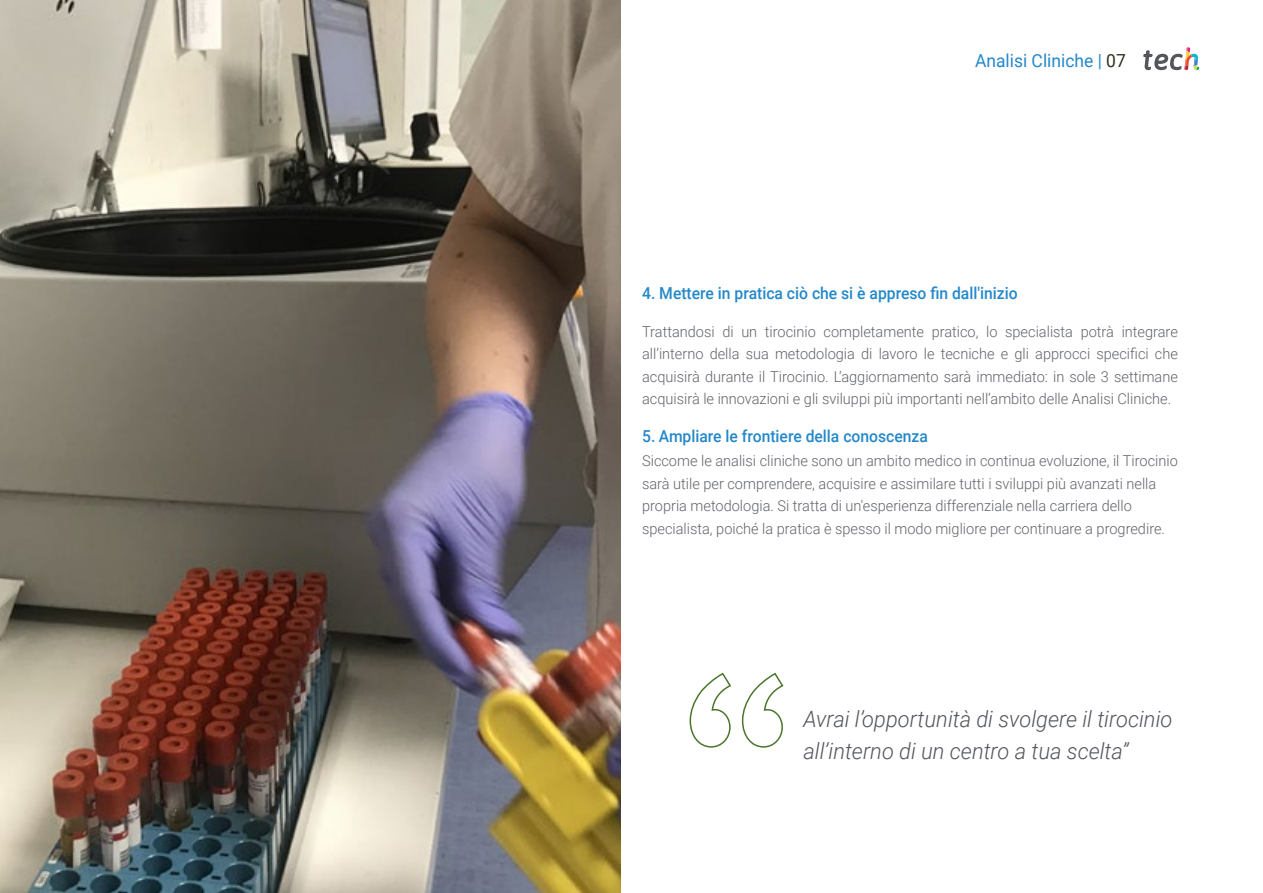
<style>
.page{position:relative;width:1263px;height:893px;background:#fff}
.page>*{position:absolute;margin:0;border:0;box-sizing:border-box;transform-origin:0 0}
.t1{font:italic 300 22.5px/31.5px "Roboto";color:#52555b}
.t2{font:18px "Roboto";color:#2488c9}
.t3{font:500 16.5px "Roboto";color:#2488c9;scale:.95 1}
.t4{font:300 15px/22.5px "Roboto";color:#61646a;text-align:justify}
.s1{color:#312e20}
</style>
<div class="page">
<img style="left:0;top:0;width:621px;height:893px">
<svg style="left:1143px;top:47px;width:56px;height:24px"></svg>
<svg style="left:689px;top:672px;width:95px;height:76px"></svg>
<p class="t2" style="left:975px;top:48px;width:152px">Analisi Cliniche | <span class="s1">07</span></p>
<p class="t3" style="left:642px;top:282px;width:397px">4. Mettere in pratica ciò che si è appreso fin dall'inizio</p>
<p class="t4" style="left:642px;top:320px;width:537px">Trattandosi di un tirocinio completamente pratico, lo specialista potrà integrare all’interno della sua metodologia di lavoro le tecniche e gli approcci specifici che acquisirà durante il Tirocinio. L’aggiornamento sarà immediato: in sole 3 settimane acquisirà le innovazioni e gli sviluppi più importanti nell’ambito delle Analisi Cliniche.</p>
<p class="t3" style="left:642px;top:424px;width:302px">5. Ampliare le frontiere della conoscenza</p>
<p class="t4" style="left:642px;top:449px;width:537px;text-align:left">Siccome le analisi cliniche sono un ambito medico in continua evoluzione, il Tirocinio sarà utile per comprendere, acquisire e assimilare tutti i sviluppi più avanzati nella propria metodologia. Si tratta di un'esperienza differenziale nella carriera dello specialista, poiché la pratica è spesso il modo migliore per continuare a progredire.</p>
<h1 class="t1" style="left:803px;top:703px;width:370px">Avrai l’opportunità di svolgere il tirocinio all’interno di un centro a tua scelta”</h1>
</div>
